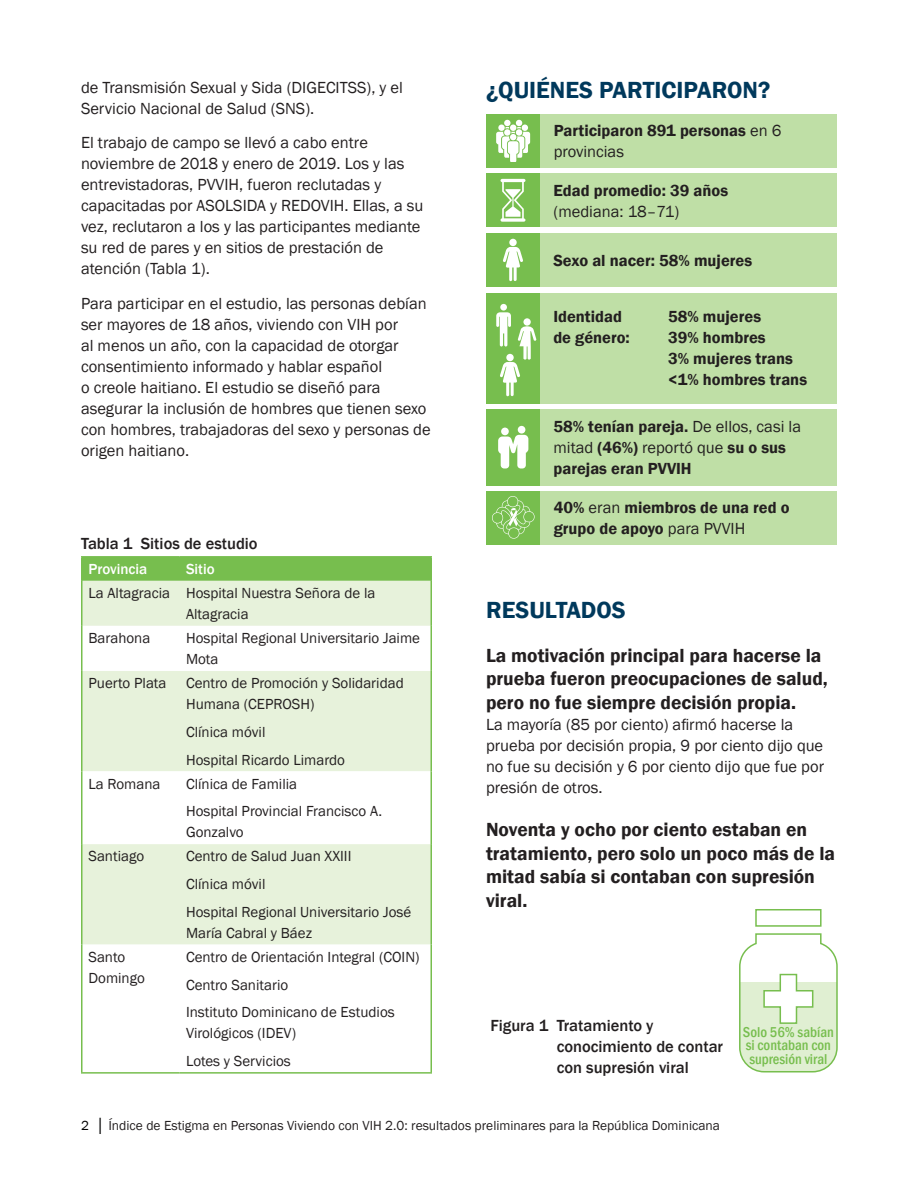
<style>
.page{position:relative;width:918px;height:1188px;background:#fff}
.page>*{position:absolute;margin:0;border:0;box-sizing:border-box;transform-origin:0 0}
.Heading_1{font:600 24px "Franklin Gothic";color:#00395c}
.Heading_2{font:600 19.5px/23.4px "Franklin Gothic";color:#231f20}
.Normal_after_Heading{font:16.5px/21px "Franklin Gothic";color:#231f20}
.Normal_after_Heading-2{font:600 16.5px/21px "Franklin Gothic";color:#231f20}
.Figure_and_Table_Tit{font:500 16.5px/21px "Franklin Gothic";color:#231f20}
.Table_data{font:15px/21px "Franklin Gothic";color:#231f20}
.Table_left_headings{font:500 15px "Franklin Gothic";color:#fff}
.t1{font:500 condensed 14.7px/13.5px "Franklin Gothic";color:#77be4e}
.t2{font:13.5px "Franklin Gothic";color:#231f20}
.s1{font-weight:400}
.s2{color:#000}
</style>
<div class="page">
<div style="left:82px;top:581px;width:348px;height:45px;background:#e7f2db"></div>
<svg style="left:82px;top:626px;width:348px;height:446px"></svg>
<hr style="left:81px;top:556px;width:98px;height:2px;background:#77be4e">
<div style="left:81px;top:557px;width:349px;height:24px;background:#77be4e"></div>
<hr style="left:179px;top:556px;width:253px;height:2px;background:#77be4e">
<hr style="left:430px;top:558px;width:2px;height:23px;background:#77be4e">
<hr style="left:81px;top:581px;width:1px;height:45px;background:#77be4e">
<hr style="left:430px;top:581px;width:2px;height:45px;background:#77be4e">
<hr style="left:81px;top:626px;width:1px;height:45px;background:#77be4e">
<hr style="left:430px;top:626px;width:2px;height:45px;background:#77be4e">
<hr style="left:81px;top:671px;width:1px;height:100px;background:#77be4e">
<hr style="left:430px;top:671px;width:2px;height:100px;background:#77be4e">
<hr style="left:81px;top:771px;width:1px;height:73px;background:#77be4e">
<hr style="left:430px;top:771px;width:2px;height:73px;background:#77be4e">
<hr style="left:81px;top:844px;width:1px;height:101px;background:#77be4e">
<hr style="left:430px;top:844px;width:2px;height:101px;background:#77be4e">
<hr style="left:81px;top:945px;width:1px;height:127px;background:#77be4e">
<hr style="left:430px;top:945px;width:2px;height:127px;background:#77be4e">
<hr style="left:81px;top:1072px;width:98px;height:2px;background:#77be4e">
<hr style="left:179px;top:1072px;width:253px;height:2px;background:#77be4e">
<div style="left:486px;top:173px;width:351px;height:54px;background:#bfdfa6"></div>
<div style="left:486px;top:173px;width:54px;height:54px;background:#77be4e"></div>
<svg style="left:501px;top:179px;width:24px;height:43px"></svg>
<div style="left:486px;top:233px;width:351px;height:54px;background:#bfdfa6"></div>
<div style="left:486px;top:233px;width:54px;height:54px;background:#77be4e"></div>
<div style="left:509px;top:239px;width:8px;height:7px;background:#fff;border-radius:50%"></div>
<svg style="left:503px;top:247px;width:20px;height:34px"></svg>
<div style="left:486px;top:114px;width:351px;height:54px;background:#bfdfa6"></div>
<div style="left:486px;top:114px;width:54px;height:54px;background:#77be4e"></div>
<svg style="left:496px;top:120px;width:34px;height:42px"></svg>
<div style="left:486px;top:293px;width:351px;height:110px;background:#bfdfa6"></div>
<div style="left:486px;top:293px;width:54px;height:110px;background:#77be4e"></div>
<svg style="left:496px;top:304px;width:40px;height:92px"></svg>
<div style="left:486px;top:409px;width:351px;height:76px;background:#bfdfa6"></div>
<div style="left:486px;top:409px;width:54px;height:76px;background:#77be4e"></div>
<div style="left:501px;top:428px;width:8px;height:7px;background:#fff;border-radius:50%"></div>
<div style="left:518px;top:426px;width:7px;height:8px;background:#fff;border-radius:50%"></div>
<svg style="left:498px;top:435px;width:30px;height:33px"></svg>
<div style="left:486px;top:491px;width:351px;height:54px;background:#bfdfa6"></div>
<div style="left:486px;top:491px;width:54px;height:54px;background:#77be4e"></div>
<svg style="left:492px;top:496px;width:43px;height:43px"></svg>
<div style="left:755px;top:909px;width:67px;height:18px;border:2px solid #77be4e"></div>
<svg style="left:739px;top:933px;width:99px;height:140px"></svg>
<p class="Normal_after_Heading" style="left:81px;top:77px;width:323px">de Transmisión Sexual y Sida (DIGECITSS), y el<br>Servicio Nacional de Salud (SNS).</p>
<p class="Normal_after_Heading" style="left:81px;top:132px;width:344px">El trabajo de campo se llevó a cabo entre noviembre de 2018 y enero de 2019. Los y las entrevistadoras, PVVIH, fueron reclutadas y capacitadas por ASOLSIDA y REDOVIH. Ellas, a su vez, reclutaron a los y las participantes mediante su red de pares y en sitios de prestación de atención (Tabla 1).</p>
<p class="Normal_after_Heading" style="left:81px;top:293px;width:351px">Para participar en el estudio, las personas debían ser mayores de 18 años, viviendo con VIH por<br>al menos un año, con la capacidad de otorgar consentimiento informado y hablar español<br>o creole haitiano. El estudio se diseñó para asegurar la inclusión de hombres que tienen sexo con hombres, trabajadoras del sexo y personas de origen haitiano.</p>
<p class="Figure_and_Table_Tit" style="left:81px;top:533px;width:178px">Tabla 1 Sitios de estudio</p>
<p class="Table_left_headings" style="left:88px;top:560px;width:60px">Provincia</p>
<p class="Table_left_headings" style="left:186px;top:560px;width:30px">Sitio</p>
<p class="Table_data" style="left:88px;top:583px;width:83px">La Altagracia</p>
<p class="Table_data" style="left:186px;top:583px;width:191px">Hospital Nuestra Señora de la<br>Altagracia</p>
<p class="Table_data" style="left:88px;top:628px;width:63px">Barahona</p>
<p class="Table_data" style="left:186px;top:628px;width:236px">Hospital Regional Universitario Jaime<br>Mota</p>
<p class="Table_data" style="left:88px;top:673px;width:80px">Puerto Plata</p>
<p class="Table_data" style="left:186px;top:673px;width:219px">Centro de Promoción y Solidaridad<br>Humana (CEPROSH)</p>
<p class="Table_data" style="left:186px;top:722px;width:81px">Clínica móvil</p>
<p class="Table_data" style="left:186px;top:749px;width:160px">Hospital Ricardo Limardo</p>
<p class="Table_data" style="left:88px;top:773px;width:73px">La Romana</p>
<p class="Table_data" style="left:186px;top:773px;width:113px">Clínica de Familia</p>
<p class="Table_data" style="left:186px;top:801px;width:198px">Hospital Provincial Francisco A.<br>Gonzalvo</p>
<p class="Table_data" style="left:88px;top:846px;width:57px">Santiago</p>
<p class="Table_data" style="left:186px;top:846px;width:167px">Centro de Salud Juan XXIII</p>
<p class="Table_data" style="left:186px;top:874px;width:81px">Clínica móvil</p>
<p class="Table_data" style="left:186px;top:902px;width:227px">Hospital Regional Universitario José<br>María Cabral y Báez</p>
<p class="Table_data" style="left:88px;top:947px;width:58px">Santo<br>Domingo</p>
<p class="Table_data" style="left:186px;top:947px;width:235px">Centro de Orientación Integral (COIN)</p>
<p class="Table_data" style="left:186px;top:974px;width:104px">Centro Sanitario</p>
<p class="Table_data" style="left:186px;top:1002px;width:210px">Instituto Dominicano de Estudios<br>Virológicos (IDEV)</p>
<p class="Table_data" style="left:186px;top:1051px;width:106px">Lotes y Servicios</p>
<p class="Heading_1" style="left:486px;top:75px;width:286px">¿QUIÉNES PARTICIPARON?</p>
<p class="Normal_after_Heading-2" style="left:554px;top:120px;width:229px">Participaron 891 personas <span class="s1">en 6 provincias</span></p>
<p class="Normal_after_Heading-2" style="left:554px;top:180px;width:176px">Edad promedio: 39 años <span class="s1">(mediana: 18–71)</span></p>
<p class="Normal_after_Heading-2" style="left:553px;top:250px;width:200px">Sexo al nacer: 58% mujeres</p>
<p class="Normal_after_Heading-2" style="left:553px;top:307px;width:70px">Identidad</p>
<p class="Normal_after_Heading-2" style="left:668px;top:307px;width:94px">58% mujeres</p>
<p class="Normal_after_Heading-2" style="left:553px;top:328px;width:78px">de género:</p>
<p class="Normal_after_Heading-2" style="left:668px;top:328px;width:141px">39% hombres<br>3% mujeres trans &lt;1% hombres trans</p>
<p class="Normal_after_Heading-2" style="left:554px;top:416px;width:249px">58% tenían pareja. <span class="s1">De ellos, casi la mitad</span> (46%) <span class="s1">reportó que</span> su o sus parejas eran PVVIH</p>
<p class="Normal_after_Heading-2" style="left:554px;top:498px;width:237px">40% <span class="s1">eran</span> miembros de una red o grupo de apoyo <span class="s1">para PVVIH</span></p>
<p class="Heading_1" style="left:486px;top:596px;width:141px">RESULTADOS</p>
<p class="Heading_2" style="left:486px;top:644px;width:343px">La motivación principal para hacerse la prueba fueron preocupaciones de salud, pero no fue siempre decisión propia.</p>
<p class="Normal_after_Heading" style="left:486px;top:714px;width:340px">La mayoría (85 por ciento) afirmó hacerse la prueba por decisión propia, 9 por ciento dijo que no fue su decisión y 6 por ciento dijo que fue por presión de otros.</p>
<p class="Heading_2" style="left:486px;top:818px;width:351px">Noventa y ocho por ciento estaban en tratamiento, pero solo un poco más de la mitad sabía si contaban con supresión viral.</p>
<p class="Figure_and_Table_Tit" style="left:557px;top:1015px;width:168px;text-indent:-66px">Figura 1 Tratamiento y conocimiento de contar con supresión viral</p>
<p class="t1" style="left:743px;top:1025px;width:93px">Solo 56% sabían si contaban con supresión viral</p>
<p class="t2" style="left:81px;top:1117px;width:641px"><span class="s2">2 │</span> Índice de Estigma en Personas Viviendo con VIH 2.0: resultados preliminares para la República Dominicana</p>
</div>
